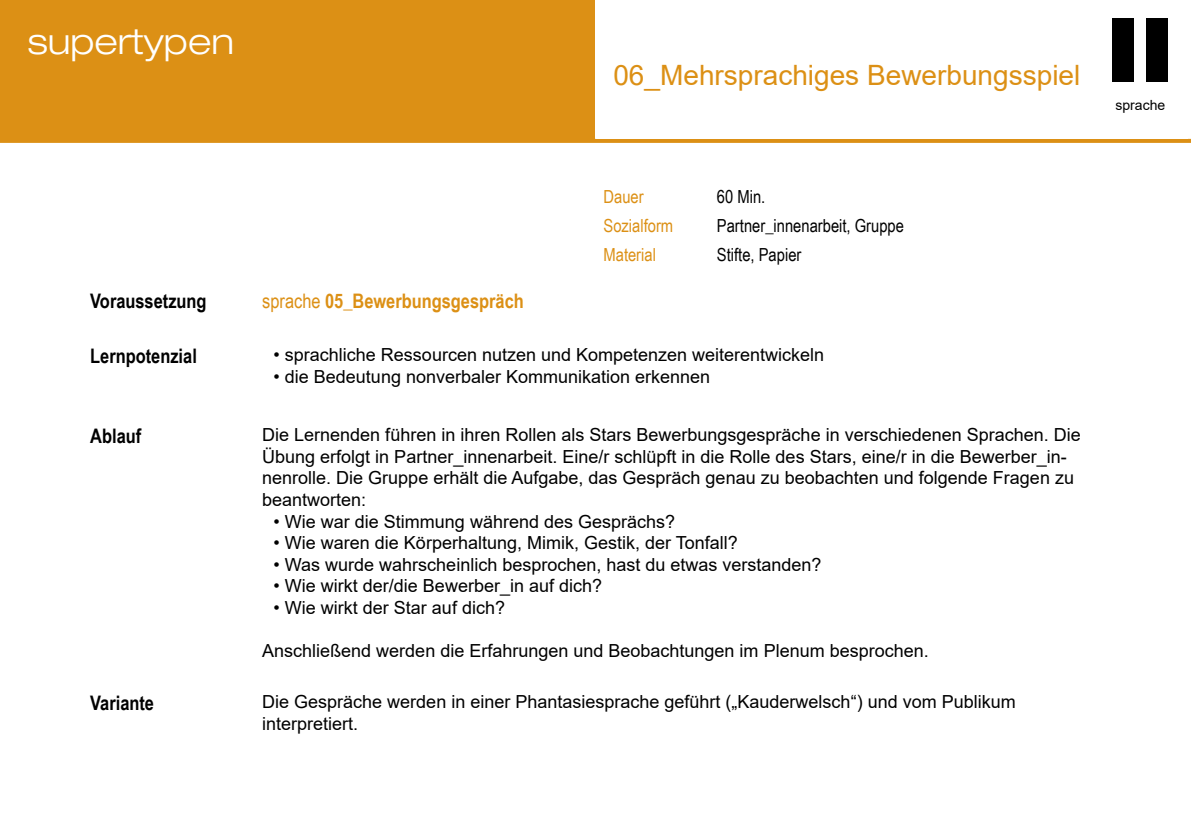
<style>
.page{position:relative;width:1191px;height:840px;background:#fff}
.page>*{position:absolute;margin:0;border:0;box-sizing:border-box;transform-origin:0 0}
.t1{font:300 expanded 36px "Helvetica Neue LT Std";color:#fff}
.t2{font:28px "Arial";color:#dc9015}
.t3{font:700 20px "Arial Narrow";color:#000}
.t4{font:700 20px "Arial Narrow";color:#dc9015}
.t5{font:18px/21.6px "Arial";color:#000}
.t6{font:18px "Arial Narrow";color:#000}
.t7{font:18px "Arial Narrow";color:#dc9015}
.t8{font:14px "Arial";color:#000}
.s1{font-weight:400}
</style>
<div class="page">
<div style="left:0;top:0;width:1191px;height:143px;background:#dc9015"></div>
<div style="left:596px;top:3px;width:592px;height:136px;background:#fff"></div>
<div style="left:1112px;top:18px;width:21px;height:63px;background:#000"></div>
<div style="left:1146px;top:18px;width:22px;height:63px;background:#000"></div>
<h1 class="t1" style="left:28px;top:19px;width:208px">supertypen</h1>
<h2 class="t2" style="left:613px;top:56px;width:468px">06_Mehrsprachiges Bewerbungsspiel</h2>
<p class="t7" style="left:603px;top:183px;width:42px">Dauer</p>
<p class="t6" style="left:717px;top:183px;width:50px">60 Min.</p>
<p class="t7" style="left:603px;top:212px;width:71px">Sozialform</p>
<p class="t6" style="left:717px;top:212px;width:189px">Partner_innenarbeit, Gruppe</p>
<p class="t7" style="left:603px;top:241px;width:54px">Material</p>
<p class="t6" style="left:717px;top:241px;width:86px">Stifte, Papier</p>
<p class="t3" style="left:90px;top:286px;width:118px">Voraussetzung</p>
<p class="t4" style="left:262px;top:286px;width:263px"><span class="s1">sprache</span> 05_Bewerbungsgespräch</p>
<p class="t3" style="left:90px;top:340px;width:108px">Lernpotenzial</p>
<p class="t5" style="left:273px;top:344px;width:552px">• sprachliche Ressourcen nutzen und Kompetenzen weiterentwickeln</p>
<p class="t5" style="left:273px;top:365px;width:438px">• die Bedeutung nonverbaler Kommunikation erkennen</p>
<p class="t3" style="left:90px;top:420px;width:53px">Ablauf</p>
<p class="t5" style="left:262px;top:423px;width:820px">Die Lernenden führen in ihren Rollen als Stars Bewerbungsgespräche in verschiedenen Sprachen. Die Übung erfolgt in Partner_innenarbeit. Eine/r schlüpft in die Rolle des Stars, eine/r in die Bewerber_in&shy;nenrolle. Die Gruppe erhält die Aufgabe, das Gespräch genau zu beobachten und folgende Fragen zu beantworten:</p>
<p class="t5" style="left:273px;top:510px;width:403px">• Wie war die Stimmung während des Gesprächs?</p>
<p class="t5" style="left:273px;top:531px;width:466px">• Wie waren die Körperhaltung, Mimik, Gestik, der Tonfall?</p>
<p class="t5" style="left:273px;top:553px;width:549px">• Was wurde wahrscheinlich besprochen, hast du etwas verstanden?</p>
<p class="t5" style="left:273px;top:575px;width:330px">• Wie wirkt der/die Bewerber_in auf dich?</p>
<p class="t5" style="left:273px;top:596px;width:233px">• Wie wirkt der Star auf dich?</p>
<p class="t5" style="left:262px;top:639px;width:668px">Anschließend werden die Erfahrungen und Beobachtungen im Plenum besprochen.</p>
<p class="t3" style="left:90px;top:687px;width:65px">Variante</p>
<p class="t5" style="left:262px;top:690px;width:755px">Die Gespräche werden in einer Phantasiesprache geführt („Kauderwelsch“) und vom Publikum interpretiert.</p>
<p class="t8" style="left:1115px;top:95px;width:51px">sprache</p>
</div>
